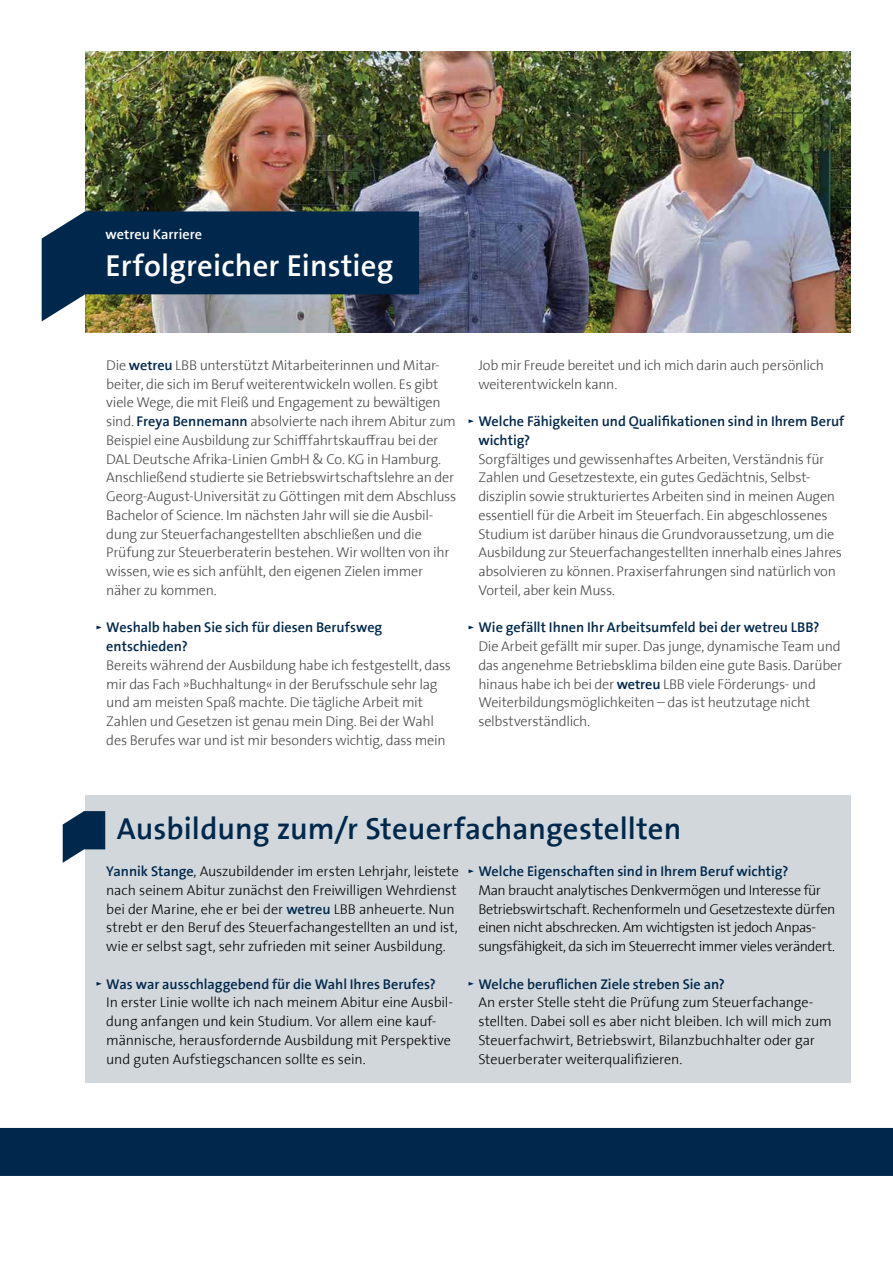
<style>
.page{position:relative;width:893px;height:1263px;background:#fff}
.page>*{position:absolute;margin:0;border:0;box-sizing:border-box;transform-origin:0 0}
.t1{font:700 30.75px "Konzern The Sans Basic";color:#00284c}
.t2{font:700 30.75px "Konzern The Sans Basic";letter-spacing:.005em;color:#fff}
.t3{font:14.25px/18.8px "Konzern The Sans Basic";letter-spacing:-.02em;color:#484847}
.t4{font:14.25px/18.8px "Konzern The Sans Basic";letter-spacing:-.01em;color:#000}
.t5{font:700 14.25px/18.8px "Konzern The Sans Basic";color:#00284c}
.t6{font:14.25px/18.8px "Konzern The Sans Basic";letter-spacing:-.03em;color:#000}
.t7{font:700 14.25px "Konzern The Sans Basic";color:#fff}
.s1{font-weight:700;color:#00284c}
</style>
<div class="page">
<div style="left:85px;top:795px;width:765px;height:287px;background:#d2d7db"></div>
<svg style="left:96px;top:626px;width:6px;height:3px"></svg>
<svg style="left:0;top:1077px;width:893px;height:99px"></svg>
<img style="left:85px;top:51px;width:765px;height:281px">
<svg style="left:469px;top:419px;width:5px;height:4px"></svg>
<svg style="left:469px;top:626px;width:5px;height:3px"></svg>
<svg style="left:63px;top:811px;width:42px;height:52px"></svg>
<svg style="left:96px;top:982px;width:6px;height:4px"></svg>
<svg style="left:469px;top:869px;width:5px;height:4px"></svg>
<svg style="left:469px;top:982px;width:5px;height:4px"></svg>
<svg style="left:42px;top:211px;width:377px;height:110px;background:#24425b"></svg>
<p class="t7" style="left:106px;top:226px;width:98px">we¿reu Karriere</p>
<h1 class="t2" style="left:106px;top:250px;width:289px">Erfolgreicher Einstieg</h1>
<p class="t3" style="left:106px;top:356px;width:351px">Die <span class="s1">we¿reu</span> LBB unterstützt Mitarbeiterinnen und Mitar&shy;beiter, die sich im Beruf weiterentwickeln wollen. Es gibt viele Wege, die mit Fleiß und Engagement zu bewältigen sind. <span class="s1">Freya Bennemann</span> absolvierte nach ihrem Abitur zum Beispiel eine Ausbildung zur Schifffahrtskauffrau bei der DAL Deutsche Afrika-Linien GmbH &amp; Co. KG in Hamburg.<br>Anschließend studierte sie Betriebswirtschaftslehre an der Georg-August-Universität zu Göttingen mit dem Abschluss Bachelor of Science. Im nächsten Jahr will sie die Ausbil&shy;dung zur Steuerfachangestellten abschließen und die Prüfung zur Steuerberaterin bestehen. Wir wollten von ihr wissen, wie es sich anfühlt, den eigenen Zielen immer näher zu kommen.</p>
<p class="t5" style="left:106px;top:619px;width:278px">Weshalb haben Sie sich für diesen Berufsweg entschieden?</p>
<p class="t3" style="left:106px;top:656px;width:346px">Bereits während der Ausbildung habe ich festgestellt, dass mir das Fach »Buchhaltung« in der Berufsschule sehr lag und am meisten Spaß machte. Die tägliche Arbeit mit Zahlen und Gesetzen ist genau mein Ding. Bei der Wahl des Berufes war und ist mir besonders wichtig, dass mein</p>
<p class="t3" style="left:478px;top:356px;width:347px">Job mir Freude bereitet und ich mich darin auch persönlich weiterentwickeln kann.</p>
<p class="t5" style="left:478px;top:412px;width:367px">Welche Fähigkeiten und Qualifikationen sind in Ihrem Beruf wichtig?</p>
<p class="t3" style="left:478px;top:450px;width:365px">Sorgfältiges und gewissenhaftes Arbeiten, Verständnis für Zahlen und Gesetzestexte, ein gutes Gedächtnis, Selbst&shy;disziplin sowie strukturiertes Arbeiten sind in meinen Augen essentiell für die Arbeit im Steuerfach. Ein abgeschlossenes Studium ist darüber hinaus die Grundvoraussetzung, um die Ausbildung zur Steuerfachangestellten innerhalb eines Jahres absolvieren zu können. Praxiserfahrungen sind natürlich von Vorteil, aber kein Muss.</p>
<p class="t5" style="left:478px;top:619px;width:343px">Wie gefällt Ihnen Ihr Arbeitsumfeld bei der wetreu LBB?</p>
<p class="t3" style="left:478px;top:637px;width:365px">Die Arbeit gefällt mir super. Das junge, dynamische Team und das angenehme Betriebsklima bilden eine gute Basis. Darüber hinaus habe ich bei der <span class="s1">we¿reu</span> LBB viele Förderungs- und Weiterbildungsmöglichkeiten – das ist heutzutage nicht selbstverständlich.</p>
<h1 class="t1" style="left:117px;top:812px;width:566px">Ausbildung zum/r Steuerfachangestellten</h1>
<p class="t4" style="left:106px;top:862px;width:354px"><span class="s1">Yannik Stange</span>, Auszubildender im ersten Lehrjahr, leistete nach seinem Abitur zunächst den Freiwilligen Wehrdienst bei der Marine, ehe er bei der <span class="s1">we¿reu</span> LBB anheuerte. Nun strebt er den Beruf des Steuerfachangestellten an und ist, wie er selbst sagt, sehr zufrieden mit seiner Ausbildung.</p>
<p class="t5" style="left:106px;top:975px;width:331px">Was war ausschlaggebend für die Wahl Ihres Berufes?</p>
<p class="t4" style="left:106px;top:994px;width:348px">In erster Linie wollte ich nach meinem Abitur eine Ausbil&shy;dung anfangen und kein Studium. Vor allem eine kauf&shy;männische, herausfordernde Ausbildung mit Perspektive und guten Aufstiegschancen sollte es sein.</p>
<p class="t5" style="left:478px;top:862px;width:312px">Welche Eigenschaften sind in Ihrem Beruf wichtig?</p>
<p class="t6" style="left:478px;top:881px;width:358px">Man braucht analytisches Denkvermögen und Interesse für Betriebswirtschaft. Rechenformeln und Gesetzestexte dürfen einen nicht abschrecken. Am wichtigsten ist jedoch Anpas&shy;sungsfähigkeit, da sich im Steuerrecht immer vieles verändert.</p>
<p class="t5" style="left:478px;top:975px;width:248px">Welche beruflichen Ziele streben Sie an?</p>
<p class="t4" style="left:478px;top:994px;width:355px">An erster Stelle steht die Prüfung zum Steuerfachange&shy;stellten. Dabei soll es aber nicht bleiben. Ich will mich zum Steuerfachwirt, Betriebswirt, Bilanzbuchhalter oder gar Steuerberater weiterqualifizieren.</p>
</div>
